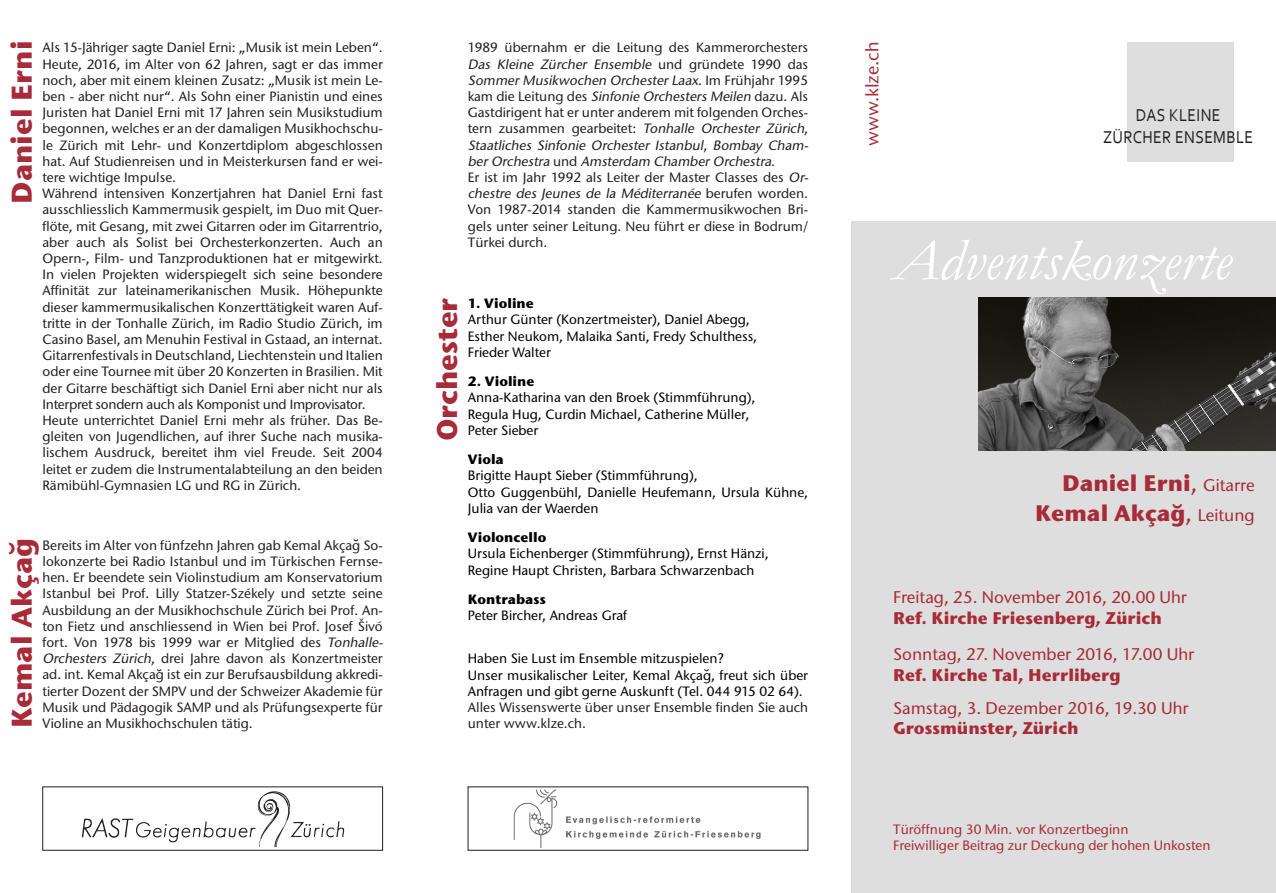
<style>
.page{position:relative;width:1276px;height:893px;background:#fff}
.page>*{position:absolute;margin:0;border:0;box-sizing:border-box;transform-origin:0 0}
.t1{font:italic 60px "Garamond";color:#fff}
.t2{font:700 28.5px "Stone Sans ITC Std";color:#a72b39}
.t3{font:700 22.5px "Stone Sans ITC Std";color:#a72b39}
.t4{font:18px "Corbel";letter-spacing:.02em;color:#231f20;scale:.87 1}
.t5{font:500 18px "Stone Sans ITC Std";color:#a72b39}
.t6{font:500 16.8px "Stone Sans ITC Std";color:#a72b39}
.t7{font:700 16.8px "Stone Sans ITC Std";color:#a72b39}
.t8{font:500 13.5px/16.2px "Stone Sans ITC Std";color:#231f20}
.t9{font:500 13.5px/16.2px "Stone Sans ITC Std";color:#000}
.t10{font:italic 500 13.5px/16.2px "Stone Sans ITC Std";color:#231f20}
.t11{font:500 13.5px "Stone Sans ITC Std";color:#a72b39}
.t12{font:700 13.5px "Stone Sans ITC Std";color:#000}
.t13{font:500 13.5px "Stone Sans ITC Std";color:#000400}
.s1{font-style:italic}
.s2{font-style:normal}
.s3{font-weight:500}
.s4{font-weight:500;font-size:16.8px}
</style>
<div class="page">
<div style="left:850px;top:221px;width:426px;height:672px;background:#dedede"></div>
<img style="left:81px;top:791px;width:264px;height:55px">
<img style="left:513px;top:790px;width:248px;height:57px">
<div style="left:1127px;top:43px;width:106px;height:119px;background:#dedede"></div>
<img style="left:978px;top:298px;width:298px;height:153px">
<p class="t2" style="left:3px;top:204px;width:165px;rotate:-90deg">Daniel Erni</p>
<p class="t8" style="left:43px;top:40px;width:342px;text-align:justify">Als 15-Jähriger sagte Daniel Erni: „Musik ist mein Leben“.<br>Heute, 2016, im Alter von 62 Jahren, sagt er das immer noch, aber mit einem kleinen Zusatz: „Musik ist mein Le&shy;ben - aber nicht nur“. Als Sohn einer Pianistin und eines Juristen hat Daniel Erni mit 17 Jahren sein Musikstudium begonnen, welches er an der damaligen Musikhochschu&shy;le Zürich mit Lehr- und Konzertdiplom abgeschlossen hat. Auf Studienreisen und in Meisterkursen fand er wei&shy;tere wichtige Impulse.</p>
<p class="t8" style="left:43px;top:185px;width:342px;text-align:justify">Während intensiven Konzertjahren hat Daniel Erni fast ausschliesslich Kammermusik gespielt, im Duo mit Quer&shy;flöte, mit Gesang, mit zwei Gitarren oder im Gitarrentrio, aber auch als Solist bei Orchesterkonzerten. Auch an Opern-, Film- und Tanzproduktionen hat er mitgewirkt.<br>In vielen Projekten widerspiegelt sich seine besondere Affinität zur lateinamerikanischen Musik. Höhepunkte dieser kammermusikalischen Konzerttätigkeit waren Auf&shy;tritte in der Tonhalle Zürich, im Radio Studio Zürich, im Casino Basel, am Menuhin Festival in Gstaad, an internat.<br>Gitarrenfestivals in Deutschland, Liechtenstein und Italien oder eine Tournee mit über 20 Konzerten in Brasilien. Mit der Gitarre beschäftigt sich Daniel Erni aber nicht nur als Interpret sondern auch als Komponist und Improvisator.</p>
<p class="t8" style="left:43px;top:412px;width:342px;text-align:justify">Heute unterrichtet Daniel Erni mehr als früher. Das Be&shy;gleiten von Jugendlichen, auf ihrer Suche nach musika&shy;lischem Ausdruck, bereitet ihm viel Freude. Seit 2004 leitet er zudem die Instrumentalabteilung an den beiden Rämibühl-Gymnasien LG und RG in Zürich.</p>
<p class="t13" style="left:352px;top:536px;width:9px">˘</p>
<p class="t2" style="left:3px;top:728px;width:192px;rotate:-90deg">Kemal Akçag</p>
<p class="t8" style="left:43px;top:537px;width:345px">Bereits im Alter von fünfzehn Jahren gab Kemal Akçag So&shy;lokonzerte bei Radio Istanbul und im Türkischen Fernse&shy;hen. Er beendete sein Violinstudium am Konservatorium Istanbul bei Prof. Lilly Statzer-Székely und setzte seine Ausbildung an der Musikhochschule Zürich bei Prof. An&shy;ton Fietz und anschliessend in Wien bei Prof. Josef Šivó fort. Von 1978 bis 1999 war er Mitglied des <span class="s1">Tonhalle-Orchesters Zürich</span>, drei Jahre davon als Konzertmeister ad. int. Kemal Akçag ist ein zur Berufsausbildung akkredi&shy;tierter Dozent der SMPV und der Schweizer Akademie für Musik und Pädagogik SAMP und als Prüfungsexperte für Violine an Musikhochschulen tätig.</p>
<p class="t2" style="left:2px;top:556px;width:17px;rotate:-90deg">˘</p>
<p class="t13" style="left:156px;top:666px;width:9px">˘</p>
<p class="t10" style="left:468px;top:40px;width:345px"><span class="s2">1989 übernahm er die Leitung des Kammerorchesters </span>Das Kleine Zürcher Ensemble <span class="s2">u n d g r ü n d ete 19 9 0 d a s </span>SommerMusikwochen OrchesterLaax<span class="s2">. I m F r ü h j a h r 19 9 5 ka m d i e Le i t u n g d e s</span> Sinfonie Orchesters Meilen <span class="s2">d a z u . A l s Gastdirigent hat er unter anderem mit folgenden Orches&shy;te r n z u s a m m e n g e a rb e i tet :</span> Tonhalle Orchester Zürich<span class="s2">, </span>Staatliches Sinfonie Orchester Istanbul<span class="s2">,</span> Bombay Cham&shy;berOrchestra <span class="s2">u n d</span> Amsterdam ChamberOrchestra<span class="s2">.</span></p>
<p class="t8" style="left:468px;top:169px;width:345px">Er ist im Jahr 1992 als Leiter der Master Classes des <span class="s1">Or&shy;chestre des Jeunes de la Méditerranée</span> b e r u fe n w o rd e n .<br>Von 1987-2014 standen die Kammermusikwochen Bri&shy;gels unter seiner Leitung. Neu führt er diese in Bodrum/ Türkei durch.</p>
<p class="t2" style="left:428px;top:441px;width:145px;rotate:-90deg">Orchester</p>
<p class="t12" style="left:468px;top:295px;width:67px">1. Violine</p>
<p class="t9" style="left:468px;top:311px;width:283px">Arthur Günter (Konzertmeister), Daniel Abegg,</p>
<p class="t9" style="left:468px;top:328px;width:291px">Esther Neukom, Malaika Santi, Fredy Schulthess,</p>
<p class="t9" style="left:468px;top:344px;width:84px">Frieder Walter</p>
<p class="t12" style="left:468px;top:373px;width:68px">2. Violine</p>
<p class="t9" style="left:468px;top:389px;width:289px">Anna-Katharina van den Broek (Stimmführung),</p>
<p class="t9" style="left:468px;top:406px;width:283px">Regula Hug, Curdin Michael, Catherine Müller,</p>
<p class="t9" style="left:468px;top:422px;width:72px">Peter Sieber</p>
<p class="t12" style="left:468px;top:451px;width:38px">Viola</p>
<p class="t9" style="left:468px;top:467px;width:231px">Brigitte Haupt Sieber (Stimmführung),</p>
<p class="t9" style="left:468px;top:484px;width:342px">Otto Guggenbühl, Danielle Heufemann, Ursula Kühne,<br>Julia van der Waerden</p>
<p class="t12" style="left:468px;top:529px;width:80px">Violoncello</p>
<p class="t9" style="left:468px;top:545px;width:302px">Ursula Eichenberger (Stimmführung), Ernst Hänzi,</p>
<p class="t9" style="left:468px;top:562px;width:288px">Regine Haupt Christen, Barbara Schwarzenbach</p>
<p class="t12" style="left:468px;top:591px;width:79px">Kontrabass</p>
<p class="t9" style="left:468px;top:607px;width:161px">Peter Bircher, Andreas Graf</p>
<p class="t9" style="left:468px;top:650px;width:257px">Haben Sie Lust im Ensemble mitzuspielen?</p>
<p class="t9" style="left:468px;top:667px;width:342px">Unser musikalischer Leiter, Kemal Akçag, freut sich über<br>Anfragen und gibt gerne Auskunft (Tel. 044 915 02 64).</p>
<p class="t8" style="left:468px;top:699px;width:342px">Alles Wissenswerte über unser Ensemble finden Sie auch unter www.klze.ch.</p>
<p class="t13" style="left:703px;top:666px;width:9px">˘</p>
<p class="t5" style="left:861px;top:146px;width:106px;rotate:-90deg">www.klze.ch</p>
<p class="t4" style="left:1135px;top:104px;width:99px">DAS KLEINE</p>
<p class="t4" style="left:1103px;top:126px;width:174px">ZÜRCHER ENSEMBLE</p>
<p class="t1" style="left:893px;top:224px;width:340px">Adventskonzerte</p>
<p class="t3" style="left:1062px;top:468px;width:194px">Daniel Erni<span class="s3">,</span> <span class="s4">Gitarre</span></p>
<p class="t3" style="left:1035px;top:498px;width:221px">Kemal Akçag<span class="s3">,</span> <span class="s4">Leitung</span></p>
<p class="t3" style="left:1171px;top:498px;width:13px">˘</p>
<p class="t6" style="left:893px;top:587px;width:295px">Freitag, 25. November 2016, 20.00 Uhr</p>
<p class="t7" style="left:893px;top:607px;width:270px">Ref. Kirche Friesenberg, Zürich</p>
<p class="t6" style="left:893px;top:644px;width:302px">Sonntag, 27. November 2016, 17.00 Uhr</p>
<p class="t7" style="left:893px;top:664px;width:229px">Ref. Kirche Tal, Herrliberg</p>
<p class="t6" style="left:893px;top:697px;width:297px">Samstag, 3. Dezember 2016, 19.30 Uhr</p>
<p class="t7" style="left:893px;top:717px;width:187px">Grossmünster, Zürich</p>
<p class="t11" style="left:893px;top:821px;width:237px">Türöffnung 30 Min. vor Konzertbeginn</p>
<p class="t11" style="left:893px;top:837px;width:319px">Freiwilliger Beitrag zur Deckung der hohen Unkosten</p>
</div>
